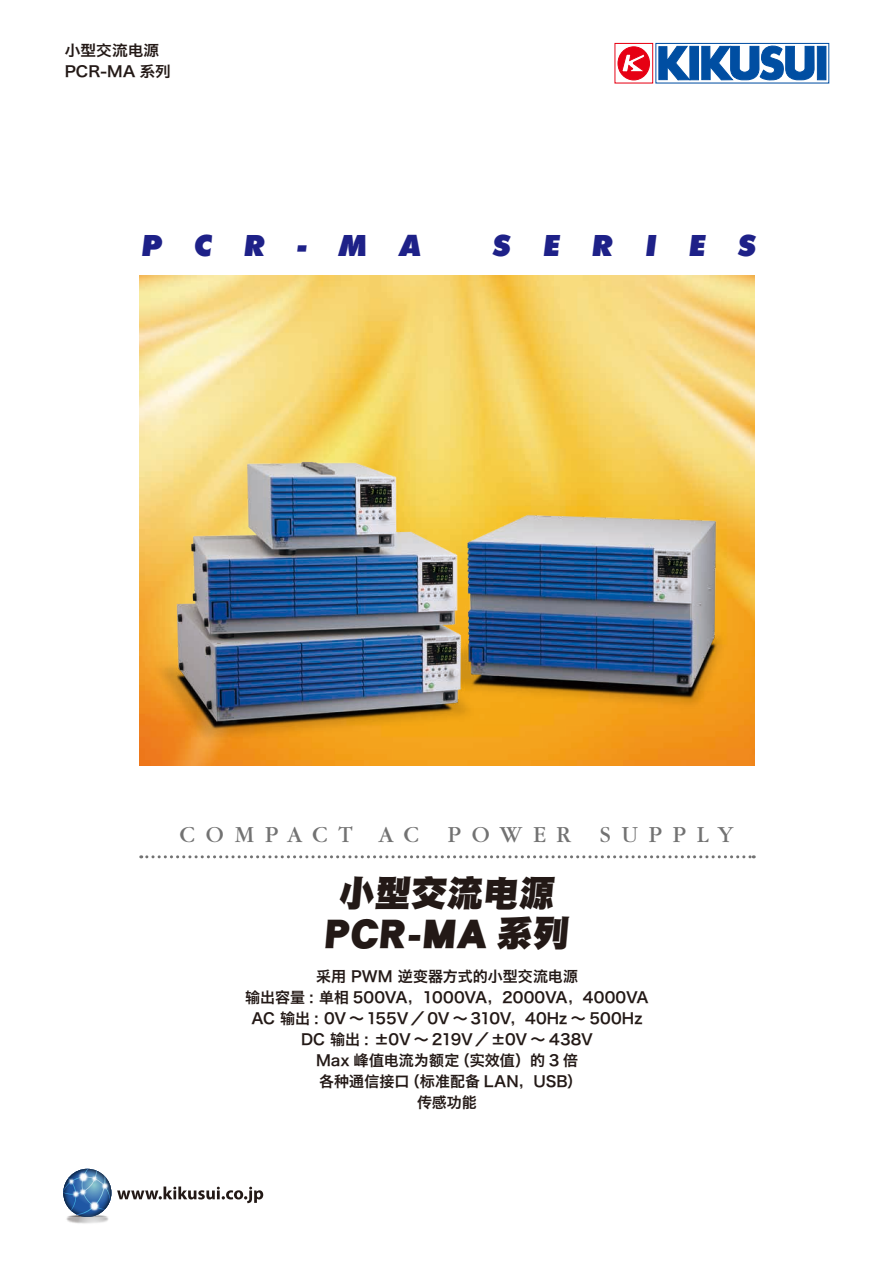
<style>
.page{position:relative;width:893px;height:1263px;background:#fff}
.page>*{position:absolute;margin:0;border:0;box-sizing:border-box;transform-origin:0 0}
.t1{font:45px "DF Hei GB W12";color:#231916}
.t2{font:36px "DF Hei GB W12";color:#231916}
.t3{font:italic 800 31.5px "Futura T";letter-spacing:1em;color:#1e2188}
.t4{font:24px "Garamond";letter-spacing:.455em;color:#727272}
.t5{font:15px/21px "Hiragino Sans GB W6";color:#231916;text-align:center}
.t6{font:15px/21px "Hiragino Sans GB W6";color:#231916;scale:1.05 1}
.s1{font-size:36px}
</style>
<div class="page">
<img style="left:139px;top:276px;width:616px;height:84px">
<svg style="left:141px;top:855px;width:613px;height:3px"></svg>
<svg style="left:617px;top:46px;width:33px;height:35px"></svg>
<div style="left:615px;top:43px;width:38px;height:40px;border:1px solid #e60013"></div>
<svg style="left:658px;top:45px;width:169px;height:36px"></svg>
<div style="left:656px;top:43px;width:173px;height:40px;border:1px solid #004ea2"></div>
<div style="left:618px;top:47px;width:31px;height:33px;background:#e60013;border-radius:50%"></div>
<div style="left:618px;top:47px;width:32px;height:33px;border:1px solid #e60013;border-radius:50%"></div>
<svg style="left:622px;top:54px;width:23px;height:18px"></svg>
<div style="left:690px;top:46px;width:8px;height:34px;background:#004ea2"></div>
<div style="left:690px;top:46px;width:9px;height:34px;border:1px solid #004ea2"></div>
<svg style="left:702px;top:43px;width:112px;height:41px"></svg>
<div style="left:817px;top:46px;width:9px;height:34px;background:#004ea2"></div>
<div style="left:817px;top:46px;width:9px;height:34px;border:1px solid #004ea2"></div>
<svg style="left:659px;top:46px;width:31px;height:34px"></svg>
<img style="left:63px;top:1168px;width:49px;height:56px">
<svg style="left:117px;top:1186px;width:146px;height:17px"></svg>
<img style="left:139px;top:360px;width:616px;height:406px">
<p class="t6" style="left:65px;top:39px;width:103px">小型交流电源<br>PCR-MA 系列</p>
<h3 class="t3" style="left:140px;top:226px;width:282px">PCR-MA</h3>
<h3 class="t3" style="left:491px;top:226px;width:266px">SERIES</h3>
<h3 class="t4" style="left:180px;top:822px;width:555px">COMPACT AC POWER SUPPLY</h3>
<h2 class="t2" style="left:338px;top:874px;width:221px">小型交流电源</h2>
<h1 class="t1" style="left:323px;top:909px;width:250px">PCR-MA <span class="s1">系列</span></h1>
<p class="t5" style="left:245px;top:965px;width:405px">采用 PWM 逆变器方式的小型交流电源<br>输出容量：单相 500VA，1000VA，2000VA，4000VA<br>AC 输出：0V 〜155V／ 0V 〜 310V，40Hz 〜 500Hz<br>DC 输出：±0V 〜 219V／±0V 〜 438V<br>Max 峰值电流为额定（实效值）的 3 倍<br>各种通信接口（标准配备 LAN，USB）<br>传感功能</p>
</div>
